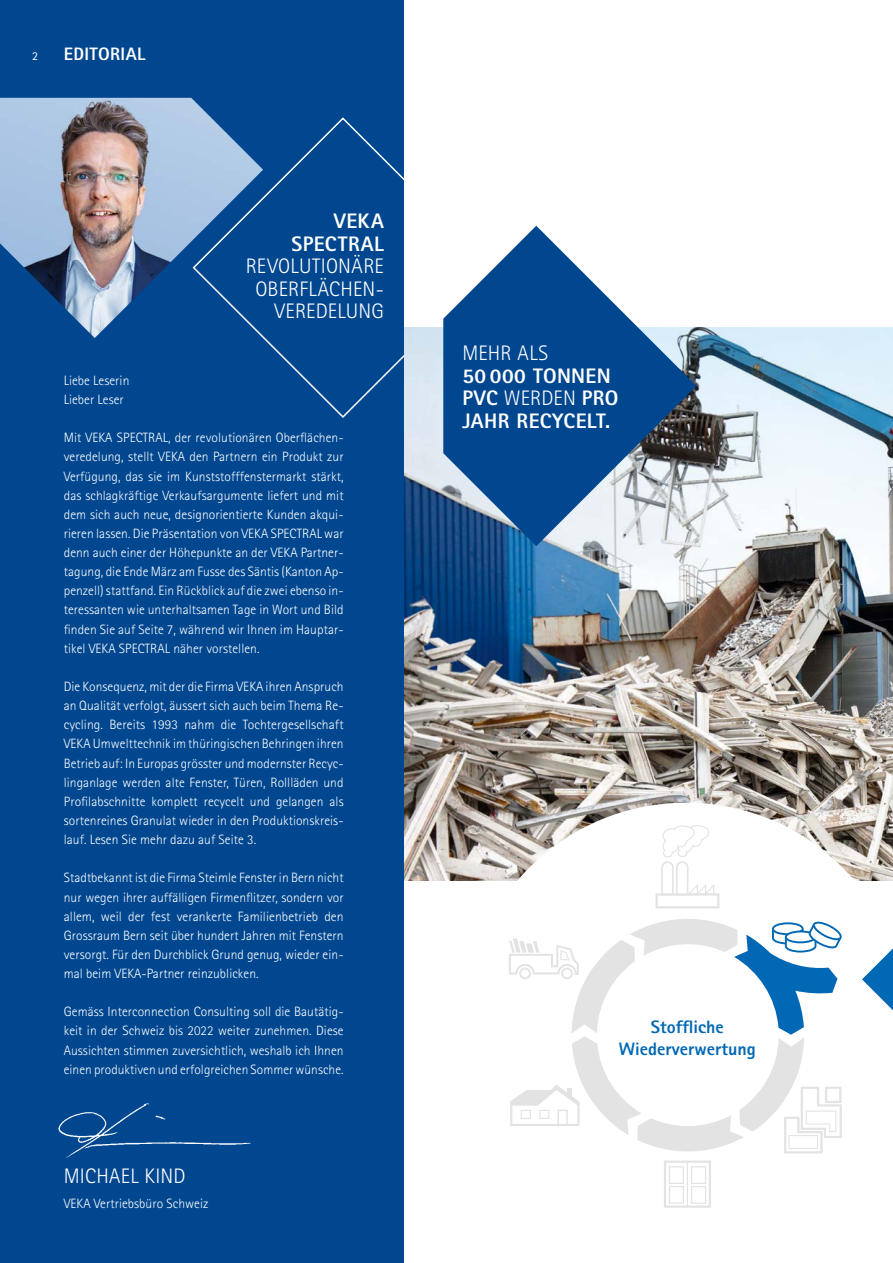
<style>
.page{position:relative;width:893px;height:1263px;background:#fff}
.page>*{position:absolute;margin:0;border:0;box-sizing:border-box;transform-origin:0 0}
.Quots_rechts{font:800 21px/22.5px "Rotis Sans Serif";letter-spacing:.015em;color:#fff}
.Quots_rechts-2{font:300 21px/22.5px "Rotis Sans Serif";letter-spacing:.01em;color:#fff;text-align:right}
.Quots_links{font:300 21px "Rotis Sans Serif";letter-spacing:.01em;color:#fff}
.t1{font:800 18px "Rotis Sans Serif";color:#0068b4}
.Rubriktitel{font:800 18px "Rotis Sans Serif";letter-spacing:.02em;color:#fff}
.Grundtext{font:300 13.5px/19.2px "Rotis Sans Serif";letter-spacing:.005em;color:#fff;text-align:justify}
.t2{font:12px "Rotis Sans Serif";color:#fff}
.s1{font-weight:300}
</style>
<div class="page">
<img style="left:403px;top:327px;width:490px;height:554px">
<svg style="left:464px;top:803px;width:429px;height:351px"></svg>
<svg style="left:572px;top:919px;width:232px;height:232px"></svg>
<svg style="left:664px;top:1160px;width:47px;height:48px"></svg>
<div style="left:655px;top:893px;width:64px;height:15px;border:2px solid #e3e3e3"></div>
<svg style="left:657px;top:821px;width:65px;height:75px"></svg>
<svg style="left:510px;top:1085px;width:70px;height:41px"></svg>
<div style="left:557px;top:1109px;width:11px;height:17px;border:1px solid #e3e3e3"></div>
<svg style="left:509px;top:938px;width:70px;height:41px"></svg>
<svg style="left:784px;top:1087px;width:58px;height:66px"></svg>
<svg style="left:734px;top:921px;width:108px;height:114px"></svg>
<div style="left:0;top:0;width:403px;height:1263px;background:#004790"></div>
<img style="left:58px;top:1103px;width:193px;height:55px">
<svg style="left:263px;top:117px;width:140px;height:301px"></svg>
<svg style="left:443px;top:226px;width:253px;height:320px;fill:#004790"></svg>
<svg style="left:862px;top:948px;width:31px;height:62px"></svg>
<img style="left:0;top:98px;width:263px;height:240px">
<p class="t2" style="left:32px;top:48px;width:7px">2</p>
<p class="Rubriktitel" style="left:64px;top:42px;width:83px">EDITORIAL</p>
<p class="Quots_rechts" style="left:334px;top:210px;width:52px">VEKA</p>
<p class="Quots_rechts" style="left:292px;top:232px;width:94px">SPECTRAL</p>
<p class="Quots_rechts-2" style="left:246px;top:255px;width:140px">REVOLUTIONÄRE<br>OBERFLÄCHEN-<br>VEREDELUNG</p>
<p class="Grundtext" style="left:64px;top:371px;width:67px">Liebe Leserin</p>
<p class="Grundtext" style="left:64px;top:390px;width:62px">Lieber Leser</p>
<p class="Grundtext" style="left:64px;top:428px;width:281px">Mit VEKA SPECTRAL, der revolutionären Oberflächen&shy;veredelung, stellt VEKA den Partnern ein Produkt zur Verfügung, das sie im Kunststofffenstermarkt stärkt, das schlagkräftige Verkaufsargumente liefert und mit dem sich auch neue, designorientierte Kunden akqui&shy;rieren lassen. Die Präsentation von VEKA SPECTRAL war denn auch einer der Höhepunkte an der VEKA Partner&shy;tagung, die Ende März am Fusse des Säntis (Kanton Ap&shy;penzell) stattfand. Ein Rückblick auf die zwei ebenso in&shy;teressanten wie unterhaltsamen Tage in Wort und Bild finden Sie auf Seite 7, während wir Ihnen im Hauptar&shy;tikel VEKA SPECTRAL näher vorstellen.</p>
<p class="Grundtext" style="left:64px;top:677px;width:281px">Die Konsequenz, mit der die Firma VEKA ihren Anspruch an Qualität verfolgt, äussert sich auch beim Thema Re&shy;cycling. Bereits 1993 nahm die Tochtergesellschaft VEKA Umwelttechnik im thüringischen Behringen ihren Betrieb auf: In Europas grösster und modernster Recyc&shy;linganlage werden alte Fenster, Türen, Rollläden und Profilabschnitte komplett recycelt und gelangen als sortenreines Granulat wieder in den Produktionskreis&shy;lauf. Lesen Sie mehr dazu auf Seite 3.</p>
<p class="Grundtext" style="left:64px;top:868px;width:281px">Stadtbekannt ist die Firma Steimle Fenster in Bern nicht nur wegen ihrer auffälligen Firmenflitzer, sondern vor allem, weil der fest verankerte Familienbetrieb den Grossraum Bern seit über hundert Jahren mit Fenstern versorgt. Für den Durchblick Grund genug, wieder ein&shy;mal beim VEKA-Partner reinzublicken.</p>
<p class="Grundtext" style="left:64px;top:1002px;width:281px">Gemäss Interconnection Consulting soll die Bautätig&shy;keit in der Schweiz bis 2022 weiter zunehmen. Diese Aussichten stimmen zuversichtlich, weshalb ich Ihnen einen produktiven und erfolgreichen Sommer wünsche.</p>
<p class="Quots_links" style="left:64px;top:1164px;width:123px">MICHAEL KIND</p>
<p class="Grundtext" style="left:64px;top:1193px;width:146px">VEKA Vertriebsbüro Schweiz</p>
<p class="Quots_rechts" style="left:462px;top:342px;width:157px"><span class="s1">MEHR ALS<br></span>50 000 TONNEN<br>PVC <span class="s1">WERDEN</span> PRO<br>JAHR RECYCELT.</p>
<p class="t1" style="left:651px;top:1015px;width:74px">Stoffliche</p>
<p class="t1" style="left:619px;top:1037px;width:138px">Wiederverwertung</p>
</div>
